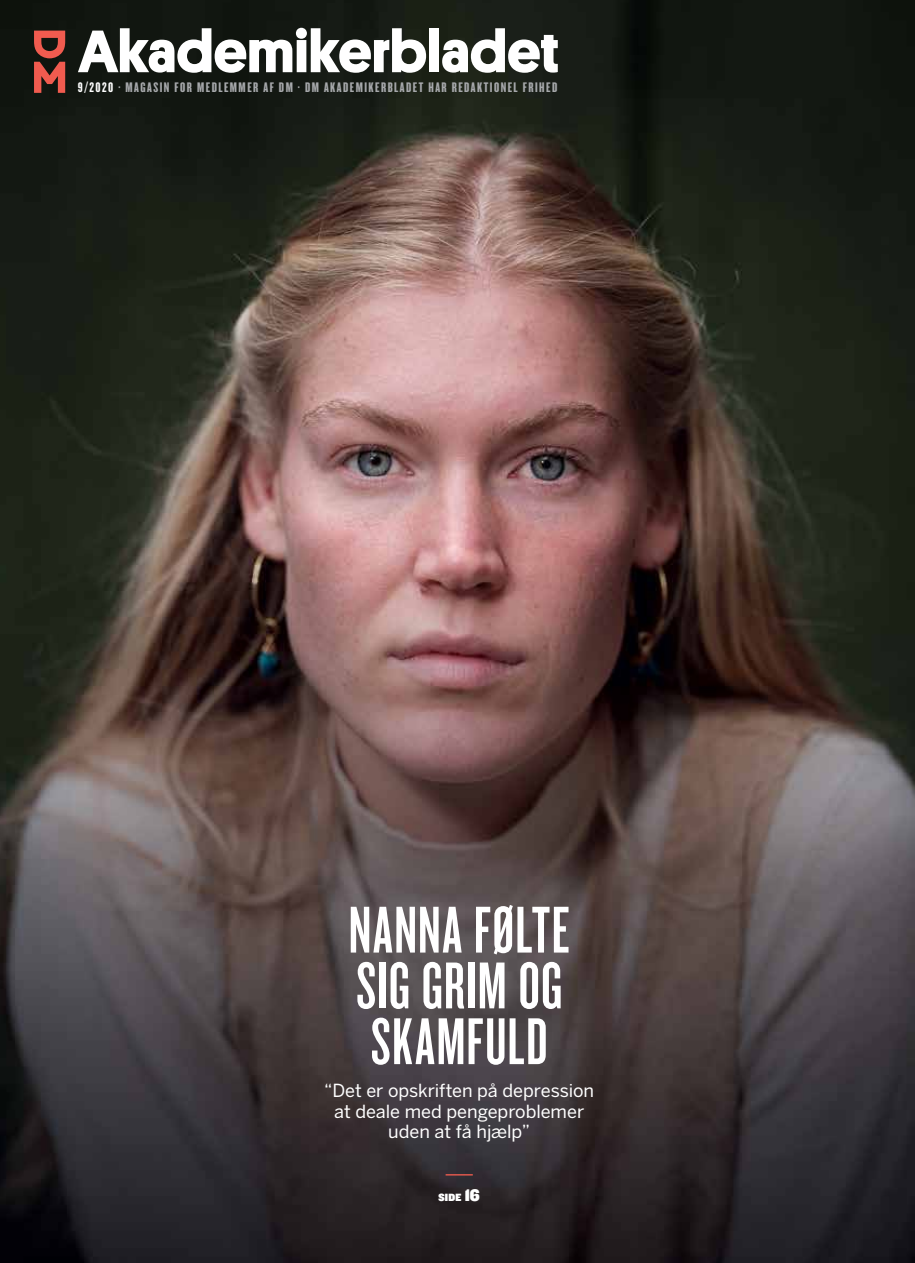
<style>
.page{position:relative;width:915px;height:1263px;background:#fff}
.page>*{position:absolute;margin:0;border:0;box-sizing:border-box;transform-origin:0 0}
.t1{font:68.7px/55.8px "Knockout 47 Bantamweight";letter-spacing:.02em;color:#fff;text-align:justify}
.t2{font:700 60.15px "Platform";letter-spacing:.005em;color:#fff}
.t3{font:18px/20.5px "Benton Sans";letter-spacing:-.005em;color:#fff;text-align:center}
.t4{font:14.4px "Knockout 67 Full Bantamwt";letter-spacing:.085em;color:#a7a9ac;scale:1.2 1}
.t5{font:10.95px "Knockout 91 Ultmt Middlewt";color:#fff}
.s1{color:#fff}
.s2{font-size:17.55px}
</style>
<div class="page">
<img style="left:0;top:0;width:914px;height:1263px">
<svg style="left:34px;top:31px;width:31px;height:62px;background:#9b4036"></svg>
<svg style="left:445px;top:1174px;width:27px;height:1px"></svg>
<h2 class="t2" style="left:78px;top:7px;width:482px">Akademikerbladet</h2>
<p class="t4" style="left:78px;top:79px;width:401px"><span class="s1">9/2020</span> · MAGASIN FOR MEDLEMMER AF DM · DM AKADEMIKERBLADET HAR REDAKTIONEL FRIHED</p>
<h1 class="t1" style="left:348px;top:900px;width:222px">NANNA FØLTE SIG GRIM OG SKAMFULD</h1>
<p class="t3" style="left:324px;top:1080px;width:271px">“Det er opskriften på depression at deale med pengeproblemer uden at få hjælp”</p>
<p class="t5" style="left:438px;top:1190px;width:43px">SIDE <span class="s2">16</span></p>
</div>
